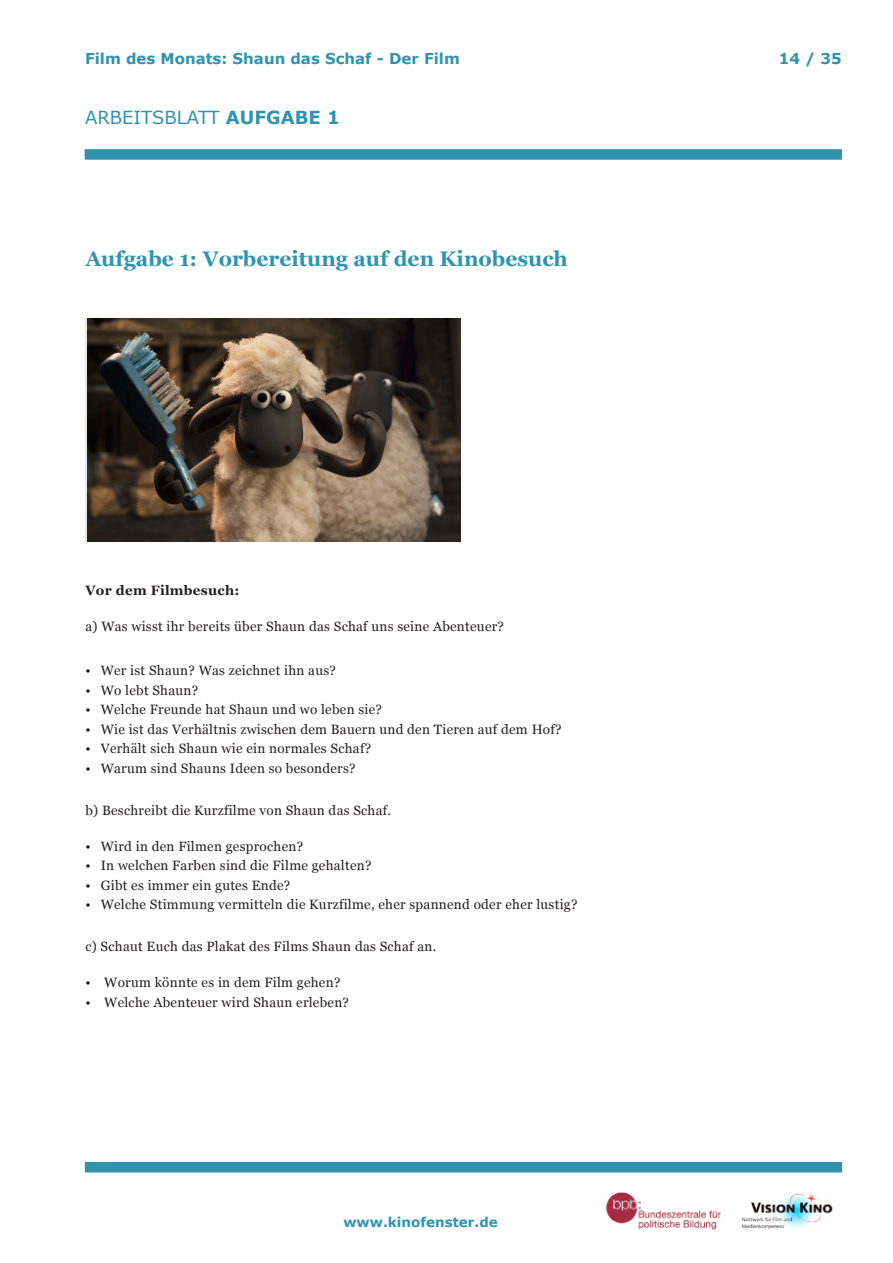
<style>
.page{position:relative;width:893px;height:1263px;background:#fff}
.page>*{position:absolute;margin:0;border:0;box-sizing:border-box;transform-origin:0 0}
.Aufgaben_Head{font:700 21px "Georgia";color:#3094af}
.Ruprik_Head{font:18px "Verdana";color:#3094af}
.t1{font:700 15px "Verdana";color:#3094af}
.Aufgaben_Unterrichts{font:13.5px "Georgia";letter-spacing:.02em;color:#231f20}
.t2{font:700 13.5px "Verdana";color:#3094af}
.Aufgaben_Unterrichts-2{font:700 13.5px "Georgia";letter-spacing:.02em;color:#231f20}
.s1{font-weight:700}
</style>
<div class="page">
<img style="left:606px;top:1192px;width:227px;height:38px">
<div style="left:85px;top:1162px;width:757px;height:10px;background:#3094af"></div>
<div style="left:85px;top:149px;width:757px;height:11px;background:#3094af"></div>
<img style="left:87px;top:318px;width:373px;height:223px">
<p class="t1" style="left:85px;top:48px;width:376px">Film des Monats: Shaun das Schaf - Der Film</p>
<p class="Ruprik_Head" style="left:85px;top:105px;width:256px">ARBEITSBLATT <span class="s1">AUFGABE 1</span></p>
<p class="Aufgaben_Head" style="left:85px;top:245px;width:484px">Aufgabe 1: Vorbereitung auf den Kinobesuch</p>
<p class="Aufgaben_Unterrichts-2" style="left:85px;top:581px;width:155px">Vor dem Filmbesuch:</p>
<p class="Aufgaben_Unterrichts" style="left:85px;top:618px;width:420px">a) Was wisst ihr bereits über Shaun das Schaf uns seine Abenteuer?</p>
<p class="Aufgaben_Unterrichts" style="left:85px;top:662px;width:252px">• Wer ist Shaun? Was zeichnet ihn aus?</p>
<p class="Aufgaben_Unterrichts" style="left:85px;top:682px;width:114px">• Wo lebt Shaun?</p>
<p class="Aufgaben_Unterrichts" style="left:85px;top:701px;width:298px">• Welche Freunde hat Shaun und wo leben sie?</p>
<p class="Aufgaben_Unterrichts" style="left:85px;top:721px;width:478px">• Wie ist das Verhältnis zwischen dem Bauern und den Tieren auf dem Hof?</p>
<p class="Aufgaben_Unterrichts" style="left:85px;top:740px;width:287px">• Verhält sich Shaun wie ein normales Schaf?</p>
<p class="Aufgaben_Unterrichts" style="left:85px;top:760px;width:272px">• Warum sind Shauns Ideen so besonders?</p>
<p class="Aufgaben_Unterrichts" style="left:85px;top:802px;width:307px">b) Beschreibt die Kurzfilme von Shaun das Schaf.</p>
<p class="Aufgaben_Unterrichts" style="left:85px;top:838px;width:219px">• Wird in den Filmen gesprochen?</p>
<p class="Aufgaben_Unterrichts" style="left:85px;top:857px;width:288px">• In welchen Farben sind die Filme gehalten?</p>
<p class="Aufgaben_Unterrichts" style="left:85px;top:877px;width:206px">• Gibt es immer ein gutes Ende?</p>
<p class="Aufgaben_Unterrichts" style="left:85px;top:896px;width:494px">• Welche Stimmung vermitteln die Kurzfilme, eher spannend oder eher lustig?</p>
<p class="Aufgaben_Unterrichts" style="left:85px;top:938px;width:352px">c) Schaut Euch das Plakat des Films Shaun das Schaf an.</p>
<p class="Aufgaben_Unterrichts" style="left:85px;top:974px;width:257px">• Worum könnte es in dem Film gehen?</p>
<p class="Aufgaben_Unterrichts" style="left:85px;top:994px;width:265px">• Welche Abenteuer wird Shaun erleben?</p>
<p class="t2" style="left:343px;top:1212px;width:156px">www.kinofenster.de</p>
<p class="t1" style="left:779px;top:48px;width:65px">14 / 35</p>
</div>
